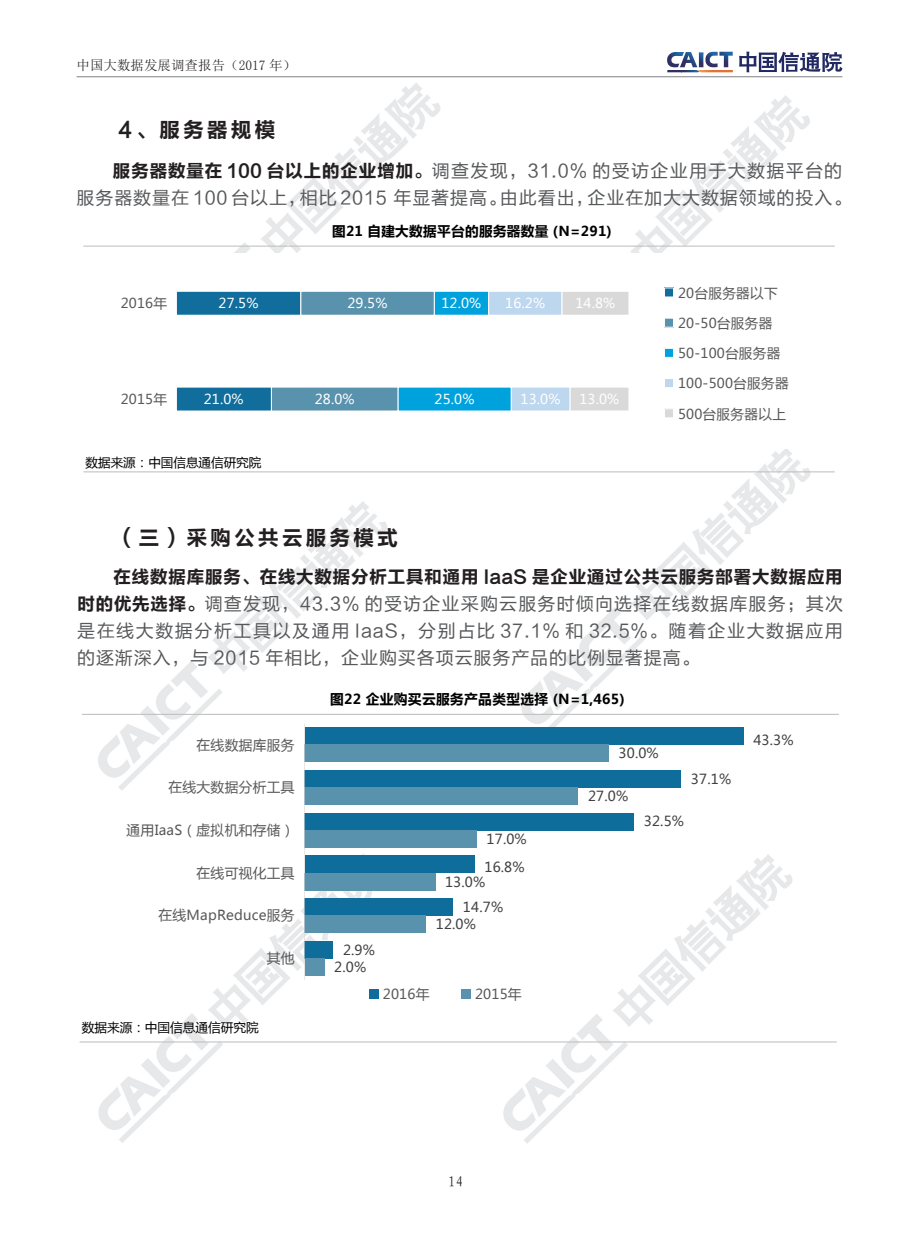
<style>
.page{position:relative;width:919px;height:1238px;background:#fff}
.page>*{position:absolute;margin:0;border:0;box-sizing:border-box;transform-origin:0 0}
.正文文字{font:21px "FZLTCHJW GB1 0";letter-spacing:.135em;color:#231f20}
.t1{font:18px/27px "FZLTHJW GB1 0";letter-spacing:.05em;color:#57585a}
.t2{font:15px "RS Cu Hei";color:#231f20}
.t3{font:13.8px "Microsoft Ya Hei";letter-spacing:.025em;color:#595959}
.t4{font:13.8px "Microsoft Ya Hei";letter-spacing:.015em;color:#404040}
.t5{font:700 13.8px "Microsoft Ya Hei";letter-spacing:.025em;color:#000}
.t6{font:13.65px "Microsoft Ya Hei";letter-spacing:.015em;color:#595959}
.t7{font:13.65px "Microsoft Ya Hei";letter-spacing:.015em;color:#fff}
.t8{font:700 13.65px "Microsoft Ya Hei";letter-spacing:.025em;color:#000}
.t9{font:13.5px "Sim Sun";color:#231f20}
.t10{font:12.6px "Microsoft Ya Hei";color:#000}
.s1{font-family:"FZLTCHJW GB1 0";color:#231f20}
</style>
<div class="page">
<img style="left:76px;top:51px;width:767px;height:1092px">
<hr style="left:77px;top:76px;width:765px;height:1px;background:#808285">
<svg style="left:667px;top:52px;width:65px;height:20px"></svg>
<svg style="left:739px;top:52px;width:103px;height:20px"></svg>
<hr style="left:80px;top:1041px;width:756px;height:1px;background:#bfbfbf">
<hr style="left:82px;top:713px;width:756px;height:2px;background:#bfbfbf">
<div style="left:304px;top:727px;width:439px;height:17px;background:#0f6d9c"></div>
<div style="left:304px;top:770px;width:377px;height:17px;background:#0f6d9c"></div>
<div style="left:304px;top:813px;width:330px;height:17px;background:#0f6d9c"></div>
<div style="left:304px;top:855px;width:170px;height:17px;background:#0f6d9c"></div>
<div style="left:304px;top:898px;width:149px;height:17px;background:#0f6d9c"></div>
<div style="left:304px;top:941px;width:29px;height:17px;background:#0f6d9c"></div>
<div style="left:304px;top:744px;width:304px;height:18px;background:#5992ad"></div>
<div style="left:304px;top:787px;width:274px;height:17px;background:#5992ad"></div>
<div style="left:304px;top:830px;width:172px;height:17px;background:#5992ad"></div>
<div style="left:304px;top:872px;width:132px;height:18px;background:#5992ad"></div>
<div style="left:304px;top:915px;width:122px;height:17px;background:#5992ad"></div>
<div style="left:304px;top:958px;width:20px;height:17px;background:#5992ad"></div>
<hr style="left:304px;top:724px;width:1px;height:255px;background:#d9d9d9">
<div style="left:369px;top:989px;width:9px;height:9px;background:#0f6d9c"></div>
<div style="left:461px;top:989px;width:9px;height:9px;background:#5992ad"></div>
<hr style="left:83px;top:471px;width:751px;height:1px;background:#bfbfbf">
<hr style="left:83px;top:245px;width:751px;height:2px;background:#bfbfbf">
<div style="left:84px;top:253px;width:747px;height:196px;background:#fff"></div>
<div style="left:176px;top:387px;width:95px;height:24px;background:#106d9c"></div>
<div style="left:176px;top:291px;width:125px;height:24px;background:#106d9c"></div>
<div style="left:176px;top:386px;width:96px;height:25px;border:1px solid #fff"></div>
<div style="left:176px;top:291px;width:125px;height:25px;border:1px solid #fff"></div>
<div style="left:271px;top:387px;width:127px;height:24px;background:#5992ad"></div>
<div style="left:301px;top:291px;width:133px;height:24px;background:#5992ad"></div>
<div style="left:271px;top:386px;width:127px;height:25px;border:1px solid #fff"></div>
<div style="left:300px;top:291px;width:135px;height:25px;border:1px solid #fff"></div>
<div style="left:398px;top:387px;width:113px;height:24px;background:#00a2de"></div>
<div style="left:434px;top:291px;width:54px;height:24px;background:#00a2de"></div>
<div style="left:397px;top:386px;width:115px;height:25px;border:1px solid #fff"></div>
<div style="left:434px;top:291px;width:55px;height:25px;border:1px solid #fff"></div>
<div style="left:511px;top:387px;width:59px;height:24px;background:#bdd7ee"></div>
<div style="left:488px;top:291px;width:74px;height:24px;background:#bdd7ee"></div>
<div style="left:510px;top:386px;width:60px;height:25px;border:1px solid #fff"></div>
<div style="left:488px;top:291px;width:74px;height:25px;border:1px solid #fff"></div>
<div style="left:570px;top:387px;width:59px;height:24px;background:#d9d9d9"></div>
<div style="left:562px;top:291px;width:67px;height:24px;background:#d9d9d9"></div>
<div style="left:569px;top:386px;width:60px;height:25px;border:1px solid #fff"></div>
<div style="left:561px;top:291px;width:68px;height:25px;border:1px solid #fff"></div>
<div style="left:664px;top:288px;width:9px;height:9px;background:#106d9c"></div>
<div style="left:664px;top:287px;width:10px;height:10px;border:1px solid #fff"></div>
<div style="left:664px;top:318px;width:9px;height:9px;background:#5992ad"></div>
<div style="left:664px;top:317px;width:10px;height:11px;border:1px solid #fff"></div>
<div style="left:664px;top:348px;width:9px;height:9px;background:#00a2de"></div>
<div style="left:664px;top:348px;width:10px;height:10px;border:1px solid #fff"></div>
<div style="left:664px;top:378px;width:9px;height:9px;background:#bdd7ee"></div>
<div style="left:664px;top:378px;width:10px;height:10px;border:1px solid #fff"></div>
<div style="left:664px;top:409px;width:9px;height:9px;background:#d9d9d9"></div>
<div style="left:664px;top:408px;width:10px;height:10px;border:1px solid #fff"></div>
<p class="t9" style="left:77px;top:58px;width:221px">中国大数据发展调查报告（2017 年）</p>
<p class="正文文字" style="left:119px;top:118px;width:158px">4、服务器规模</p>
<p class="t1" style="left:77px;top:157px;width:776px;text-indent:36px"><span class="s1">服务器数量在 100 台以上的企业增加。</span>调查发现，31.0% 的受访企业用于大数据平台的服务器数量在 100 台以上，相比 2015 年显著提高。由此看出，企业在加大大数据领域的投入。</p>
<p class="t8" style="left:332px;top:221px;width:281px">图21 自建大数据平台的服务器数量 (N=291)</p>
<p class="t6" style="left:121px;top:294px;width:48px">2016年</p>
<p class="t6" style="left:121px;top:389px;width:48px">2015年</p>
<p class="t7" style="left:218px;top:294px;width:41px">27.5%</p>
<p class="t7" style="left:204px;top:389px;width:41px">21.0%</p>
<p class="t7" style="left:347px;top:294px;width:41px">29.5%</p>
<p class="t7" style="left:314px;top:389px;width:41px">28.0%</p>
<p class="t7" style="left:441px;top:294px;width:41px">12.0%</p>
<p class="t7" style="left:505px;top:294px;width:41px">16.2%</p>
<p class="t7" style="left:575px;top:294px;width:41px">14.8%</p>
<p class="t7" style="left:434px;top:389px;width:41px">25.0%</p>
<p class="t7" style="left:520px;top:389px;width:41px">13.0%</p>
<p class="t7" style="left:579px;top:389px;width:41px">13.0%</p>
<p class="t6" style="left:678px;top:283px;width:101px">20台服务器以下</p>
<p class="t6" style="left:678px;top:314px;width:96px">20-50台服务器</p>
<p class="t6" style="left:678px;top:344px;width:104px">50-100台服务器</p>
<p class="t6" style="left:678px;top:374px;width:112px">100-500台服务器</p>
<p class="t6" style="left:678px;top:404px;width:109px">500台服务器以上</p>
<p class="t10" style="left:86px;top:454px;width:177px">数据来源：中国信息通信研究院</p>
<p class="正文文字" style="left:115px;top:526px;width:285px">（三）采购公共云服务模式</p>
<p class="t1" style="left:77px;top:563px;width:767px;text-align:justify;text-indent:36px"><span class="s1">在线数据库服务、在线大数据分析工具和通用 IaaS 是企业通过公共云服务部署大数据应用时的优先选择。</span>调查发现，43.3% 的受访企业采购云服务时倾向选择在线数据库服务；其次是在线大数据分析工具以及通用 IaaS，分别占比 37.1% 和 32.5%。随着企业大数据应用的逐渐深入，与 2015 年相比，企业购买各项云服务产品的比例显著提高。</p>
<p class="t5" style="left:330px;top:689px;width:296px">图22 企业购买云服务产品类型选择 (N=1,465)</p>
<p class="t3" style="left:196px;top:735px;width:100px">在线数据库服务</p>
<p class="t3" style="left:168px;top:778px;width:128px">在线大数据分析工具</p>
<p class="t3" style="left:126px;top:820px;width:170px">通用IaaS（虚拟机和存储）</p>
<p class="t3" style="left:196px;top:863px;width:100px">在线可视化工具</p>
<p class="t3" style="left:158px;top:906px;width:138px">在线MapReduce服务</p>
<p class="t3" style="left:267px;top:948px;width:29px">其他</p>
<p class="t10" style="left:82px;top:1019px;width:179px">数据来源：中国信息通信研究院</p>
<p class="t4" style="left:343px;top:940px;width:33px">2.9%</p>
<p class="t4" style="left:334px;top:957px;width:33px">2.0%</p>
<p class="t4" style="left:486px;top:829px;width:42px">17.0%</p>
<p class="t4" style="left:484px;top:857px;width:42px">16.8%</p>
<p class="t4" style="left:463px;top:897px;width:42px">14.7%</p>
<p class="t4" style="left:445px;top:872px;width:42px">13.0%</p>
<p class="t4" style="left:436px;top:914px;width:42px">12.0%</p>
<p class="t3" style="left:383px;top:985px;width:48px">2016年</p>
<p class="t3" style="left:475px;top:985px;width:48px">2015年</p>
<p class="t2" style="left:448px;top:1174px;width:17px">14</p>
<p class="t4" style="left:618px;top:743px;width:42px">30.0%</p>
<p class="t4" style="left:588px;top:786px;width:42px">27.0%</p>
<p class="t4" style="left:643px;top:812px;width:42px">32.5%</p>
<p class="t4" style="left:691px;top:769px;width:42px">37.1%</p>
<p class="t4" style="left:753px;top:730px;width:42px">43.3%</p>
</div>
